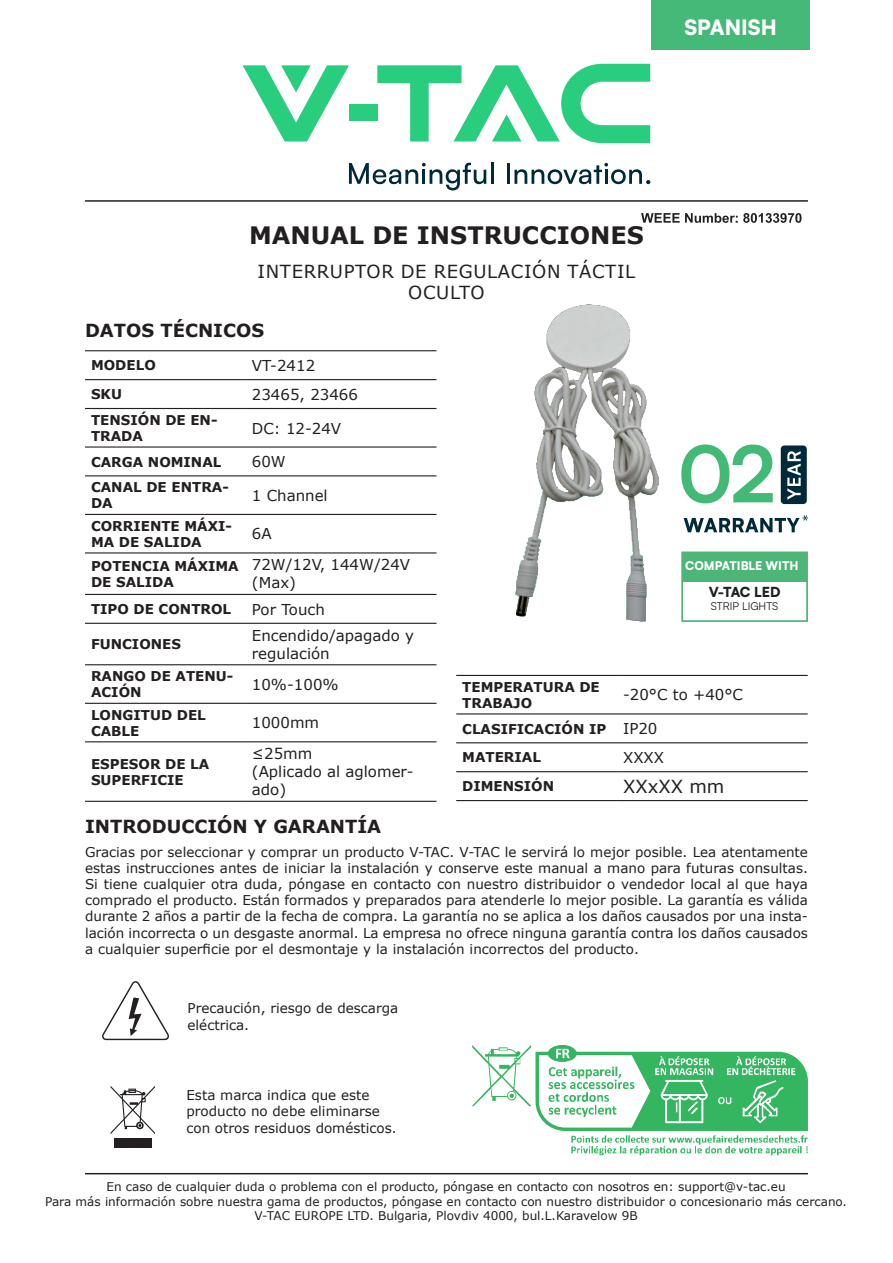
<style>
.page{position:relative;width:893px;height:1263px;background:#fff}
.page>*{position:absolute;margin:0;border:0;box-sizing:border-box;transform-origin:0 0}
.t1{font:700 24px "Verdana";color:#231f20}
.t2{font:900 21px "Satoshi";color:#fff}
.t3{font:18px/21.6px "Verdana";letter-spacing:.035em;color:#231f20;text-align:center}
.t4{font:700 18px "Verdana";color:#231f20}
.t5{font:15px/18px "Verdana";color:#231f20}
.t6{font:900 13.8px "Satoshi";letter-spacing:-.02em;color:#231f20}
.t7{font:13.5px/16.2px "Verdana";color:#231f20}
.t8{font:700 13.5px/16.2px "Verdana";color:#231f20}
.t9{font:12px/14.4px "Verdana";color:#231f20;text-align:center}
.t10{font:900 11.85px "Satoshi";color:#fff}
.t11{font:10.95px "Satoshi";color:#231f20}
</style>
<div class="page">
<hr style="left:85px;top:350px;width:161px;height:1px;background:#231f20">
<hr style="left:246px;top:350px;width:190px;height:1px;background:#231f20">
<hr style="left:85px;top:379px;width:161px;height:1px;background:#231f20">
<hr style="left:246px;top:379px;width:190px;height:1px;background:#231f20">
<hr style="left:85px;top:408px;width:161px;height:1px;background:#231f20">
<hr style="left:246px;top:408px;width:190px;height:1px;background:#231f20">
<hr style="left:85px;top:446px;width:161px;height:2px;background:#231f20">
<hr style="left:246px;top:446px;width:190px;height:2px;background:#231f20">
<hr style="left:85px;top:475px;width:161px;height:1px;background:#231f20">
<hr style="left:246px;top:475px;width:190px;height:1px;background:#231f20">
<hr style="left:85px;top:514px;width:161px;height:1px;background:#231f20">
<hr style="left:246px;top:514px;width:190px;height:1px;background:#231f20">
<hr style="left:85px;top:552px;width:161px;height:1px;background:#231f20">
<hr style="left:246px;top:552px;width:190px;height:1px;background:#231f20">
<hr style="left:85px;top:594px;width:161px;height:1px;background:#231f20">
<hr style="left:246px;top:594px;width:190px;height:1px;background:#231f20">
<hr style="left:85px;top:623px;width:161px;height:1px;background:#231f20">
<hr style="left:246px;top:623px;width:190px;height:1px;background:#231f20">
<hr style="left:85px;top:664px;width:161px;height:1px;background:#231f20">
<hr style="left:246px;top:664px;width:190px;height:1px;background:#231f20">
<hr style="left:85px;top:703px;width:161px;height:1px;background:#231f20">
<hr style="left:246px;top:703px;width:190px;height:1px;background:#231f20">
<hr style="left:85px;top:741px;width:161px;height:1px;background:#231f20">
<hr style="left:246px;top:741px;width:190px;height:1px;background:#231f20">
<hr style="left:85px;top:801px;width:161px;height:1px;background:#231f20">
<hr style="left:246px;top:801px;width:190px;height:1px;background:#231f20">
<hr style="left:85px;top:200px;width:723px;height:2px;background:#231f20">
<hr style="left:85px;top:1173px;width:723px;height:1px;background:#231f20">
<svg style="left:349px;top:163px;width:137px;height:27px"></svg>
<hr style="left:491px;top:163px;width:2px;height:21px;background:#00293a">
<hr style="left:507px;top:163px;width:3px;height:21px;background:#00293a">
<svg style="left:514px;top:163px;width:136px;height:21px"></svg>
<div style="left:349px;top:104px;width:28px;height:17px;background:#28cd7e"></div>
<svg style="left:243px;top:65px;width:106px;height:76px"></svg>
<svg style="left:377px;top:64px;width:273px;height:79px"></svg>
<svg style="left:641px;top:213px;width:160px;height:10px"></svg>
<div style="left:681px;top:551px;width:127px;height:71px;border:2px solid #4cb577"></div>
<div style="left:682px;top:552px;width:125px;height:29px;background:#4cb577"></div>
<div style="left:114px;top:1138px;width:38px;height:10px;background:#231f20"></div>
<svg style="left:111px;top:1086px;width:44px;height:48px"></svg>
<svg style="left:102px;top:981px;width:67px;height:59px"></svg>
<img style="left:515px;top:304px;width:143px;height:318px">
<svg style="left:472px;top:1045px;width:336px;height:110px"></svg>
<hr style="left:456px;top:675px;width:161px;height:1px;background:#231f20">
<hr style="left:617px;top:675px;width:191px;height:1px;background:#231f20">
<hr style="left:456px;top:713px;width:161px;height:1px;background:#231f20">
<hr style="left:617px;top:713px;width:191px;height:1px;background:#231f20">
<hr style="left:456px;top:742px;width:161px;height:1px;background:#231f20">
<hr style="left:617px;top:742px;width:191px;height:1px;background:#231f20">
<hr style="left:456px;top:771px;width:161px;height:1px;background:#231f20">
<hr style="left:617px;top:771px;width:191px;height:1px;background:#231f20">
<hr style="left:456px;top:800px;width:161px;height:1px;background:#231f20">
<hr style="left:617px;top:800px;width:191px;height:1px;background:#231f20">
<div style="left:781px;top:445px;width:26px;height:59px;background:#00293a;border-radius:4px"></div>
<svg style="left:787px;top:451px;width:14px;height:49px"></svg>
<svg style="left:681px;top:444px;width:92px;height:59px"></svg>
<svg style="left:684px;top:515px;width:124px;height:17px"></svg>
<div style="left:651px;top:0;width:159px;height:50px;background:#44b978"></div>
<p class="t2" style="left:684px;top:12px;width:94px">SPANISH</p>
<p class="t1" style="left:249px;top:218px;width:396px">MANUAL DE INSTRUCCIONES</p>
<p class="t3" style="left:258px;top:260px;width:379px">INTERRUPTOR DE REGULACIÓN TÁCTIL<br>OCULTO</p>
<p class="t4" style="left:85px;top:318px;width:181px">DATOS TÉCNICOS</p>
<p class="t8" style="left:91px;top:357px;width:66px">MODELO</p>
<p class="t5" style="left:252px;top:356px;width:65px">VT-2412</p>
<p class="t8" style="left:91px;top:386px;width:32px">SKU</p>
<p class="t5" style="left:252px;top:385px;width:108px">23465, 23466</p>
<p class="t8" style="left:91px;top:411px;width:128px">TENSIÓN DE EN-<br>TRADA</p>
<p class="t5" style="left:252px;top:419px;width:91px">DC: 12-24V</p>
<p class="t8" style="left:91px;top:453px;width:132px">CARGA NOMINAL</p>
<p class="t5" style="left:252px;top:453px;width:35px">60W</p>
<p class="t8" style="left:91px;top:479px;width:139px">CANAL DE ENTRA-<br>DA</p>
<p class="t5" style="left:252px;top:486px;width:77px">1 Channel</p>
<p class="t8" style="left:91px;top:517px;width:142px">CORRIENTE MÁXI-<br>MA DE SALIDA</p>
<p class="t5" style="left:252px;top:525px;width:21px">6A</p>
<p class="t8" style="left:91px;top:557px;width:149px">POTENCIA MÁXIMA<br>DE SALIDA</p>
<p class="t5" style="left:252px;top:556px;width:160px">72W/12V, 144W/24V (Max)</p>
<p class="t8" style="left:91px;top:601px;width:142px">TIPO DE CONTROL</p>
<p class="t5" style="left:252px;top:600px;width:75px">Por Touch</p>
<p class="t8" style="left:91px;top:636px;width:92px">FUNCIONES</p>
<p class="t5" style="left:252px;top:626px;width:164px">Encendido/apagado y regulación</p>
<p class="t8" style="left:91px;top:668px;width:144px">RANGO DE ATENU-<br>ACIÓN</p>
<p class="t5" style="left:252px;top:675px;width:88px">10%-100%</p>
<p class="t8" style="left:91px;top:706px;width:116px">LONGITUD DEL<br>CABLE</p>
<p class="t5" style="left:252px;top:714px;width:69px">1000mm</p>
<p class="t8" style="left:91px;top:755px;width:120px">ESPESOR DE LA<br>SUPERFICIE</p>
<p class="t5" style="left:252px;top:745px;width:62px">≤25mm</p>
<p class="t5" style="left:252px;top:763px;width:163px">(Aplicado al aglomer&shy;ado)</p>
<p class="t10" style="left:685px;top:557px;width:115px">COMPATIBLE WITH</p>
<p class="t6" style="left:709px;top:582px;width:73px">V-TAC LED</p>
<p class="t11" style="left:711px;top:599px;width:69px">STRIP LIGHTS</p>
<p class="t8" style="left:462px;top:678px;width:139px">TEMPERATURA DE<br>TRABAJO</p>
<p class="t5" style="left:623px;top:686px;width:122px">-20°C to +40°C</p>
<p class="t8" style="left:462px;top:720px;width:146px">CLASIFICACIÓN IP</p>
<p class="t5" style="left:623px;top:719px;width:36px">IP20</p>
<p class="t8" style="left:462px;top:749px;width:80px">MATERIAL</p>
<p class="t5" style="left:623px;top:748px;width:43px">XXXX</p>
<p class="t8" style="left:462px;top:778px;width:93px">DIMENSIÓN</p>
<p class="t3" style="left:623px;top:775px;width:103px">XXxXX mm</p>
<p class="t4" style="left:85px;top:814px;width:298px">INTRODUCCIÓN Y GARANTÍA</p>
<p class="t7" style="left:85px;top:843px;width:724px;text-align:justify">Gracias por seleccionar y comprar un producto V-TAC. V-TAC le servirá lo mejor posible. Lea atentamente estas instrucciones antes de iniciar la instalación y conserve este manual a mano para futuras consultas.<br>Si tiene cualquier otra duda, póngase en contacto con nuestro distribuidor o vendedor local al que haya comprado el producto. Están formados y preparados para atenderle lo mejor posible. La garantía es válida durante 2 años a partir de la fecha de compra. La garantía no se aplica a los daños causados por una insta&shy;lación incorrecta o un desgaste anormal. La empresa no ofrece ninguna garantía contra los daños causados a cualquier superficie por el desmontaje y la instalación incorrectos del producto.</p>
<p class="t7" style="left:188px;top:1000px;width:212px">Precaución, riesgo de descarga eléctrica.</p>
<p class="t7" style="left:186px;top:1087px;width:212px">Esta marca indica que este producto no debe eliminarse con otros residuos domésticos.</p>
<p class="t9" style="left:45px;top:1179px;width:803px">En caso de cualquier duda o problema con el producto, póngase en contacto con nosotros en: support@v-tac.eu<br>Para más información sobre nuestra gama de productos, póngase en contacto con nuestro distribuidor o concesionario más cercano.<br>V-TAC EUROPE LTD. Bulgaria, Plovdiv 4000, bul.L.Karavelow 9B</p>
</div>
